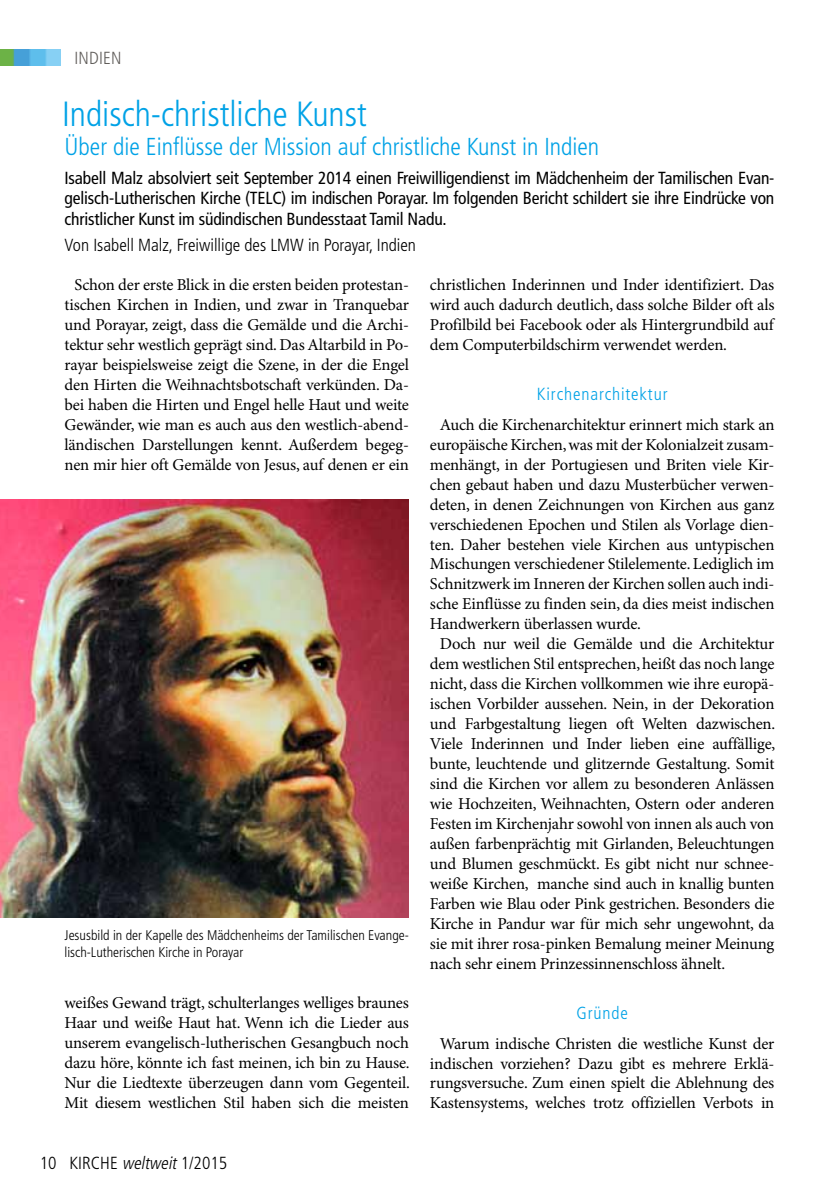
<style>
.page{position:relative;width:834px;height:1191px;background:#fff}
.page>*{position:absolute;margin:0;border:0;box-sizing:border-box;transform-origin:0 0}
.t1{font:300 condensed 35px "Frutiger";color:#00a2e6}
.t2{font:300 condensed 24.5px "Frutiger";color:#00a2e6}
.t3{font:condensed 17.5px/20.1px "Frutiger";letter-spacing:-.01em;color:#000;text-align:justify}
.t4{font:300 condensed 17.5px "Frutiger";color:#000}
.t5{font:300 condensed 17.5px "Frutiger";color:#00a2e6}
.t6{font:italic 300 condensed 17.5px "Frutiger";color:#000}
.t7{font:300 condensed 17.5px "Frutiger";letter-spacing:.01em;color:#605d5a}
.t8{font:16.62px/19.9px "Minion Pro";letter-spacing:-.01em;color:#000;text-align:center}
.t9{font:300 condensed 14px/16.8px "Frutiger";color:#000}
.s1{font-style:normal}
</style>
<div class="page">
<img style="left:0;top:50px;width:61px;height:15px">
<img style="left:0;top:499px;width:408px;height:418px">
<p class="t7" style="left:74px;top:48px;width:48px">Indien</p>
<h1 class="t1" style="left:62px;top:94px;width:306px">I ndisch-christliche Kunst</h1>
<h2 class="t2" style="left:64px;top:132px;width:536px">Ü ber die Einflüsse der Mission auf christliche Kunst in I ndien</h2>
<p class="t3" style="left:64px;top:168px;width:711px">Isabell Malz absolviert seit September 2014 einen Freiwilligendienst im Mädchenheim der Tamilischen Evan&shy;gelisch-Lutherischen Kirche (TELC) im indischen Porayar. Im folgenden Bericht schildert sie ihre Eindrücke von christlicher Kunst im südindischen Bundesstaat Tamil Nadu.</p>
<p class="t4" style="left:64px;top:235px;width:353px">Von Isabell Malz, Freiwillige des LMW in Porayar, I ndien</p>
<p class="t8" style="left:64px;top:275px;width:346px">Schon der erste Blick in die ersten beiden protestan&shy;tischen Kirchen in Indien, und zwar in Tranquebar und Porayar, zeigt, dass die Gemälde und die Archi&shy;tektur sehr westlich geprägt sind. Das Altarbild in Po&shy;rayar beispielsweise zeigt die Szene, in der die Engel den Hirten die Weihnachtsbotschaft verkünden. Da&shy;bei haben die Hirten und Engel helle Haut und weite Gewänder, wie man es auch aus den westlich-abend&shy;ländischen Darstellungen kennt. Außerdem begeg&shy;nen mir hier oft Gemälde von Jesus, auf denen er ein</p>
<p class="t9" style="left:64px;top:926px;width:346px">Jesusbild in der Kapelle des Mädchenheims der Tamilischen Evange&shy;lisch-Lutherischen Kirche in Porayar</p>
<p class="t8" style="left:64px;top:993px;width:347px;text-align:justify">weißes Gewand trägt, schulterlanges welliges braunes Haar und weiße Haut hat. Wenn ich die Lieder aus unserem evangelisch-lutherischen Gesangbuch noch dazu höre, könnte ich fast meinen, ich bin zu Hause.<br>Nur die Liedtexte überzeugen dann vom Gegenteil.<br>Mit diesem westlichen Stil haben sich die meisten</p>
<p class="t4" style="left:40px;top:1153px;width:39px">10 KIRCHE</p>
<p class="t6" style="left:122px;top:1153px;width:107px">weltweit<span class="s1">1 / 2 0 1 5</span></p>
<p class="t8" style="left:430px;top:275px;width:346px;text-align:justify">christlichen Inderinnen und Inder identifiziert. Das wird auch dadurch deutlich, dass solche Bilder oft als Profilbild bei Facebook oder als Hintergrundbild auf dem Computerbildschirm verwendet werden.</p>
<p class="t5" style="left:536px;top:384px;width:132px">Kirchenarchitektur</p>
<p class="t8" style="left:440px;top:415px;width:336px">Auch die Kirchenarchitektur erinnert mich stark an</p>
<p class="t8" style="left:430px;top:435px;width:346px">europäische Kirchen, was mit der Kolonialzeit zusam-</p>
<p class="t8" style="left:430px;top:455px;width:346px">menhängt, in der Portugiesen und Briten viele Kir-</p>
<p class="t8" style="left:430px;top:475px;width:346px">chen gebaut haben und dazu Musterbücher verwen-</p>
<p class="t8" style="left:430px;top:495px;width:346px">deten, in denen Zeichnungen von Kirchen aus ganz</p>
<p class="t8" style="left:430px;top:515px;width:346px">verschiedenen Epochen und Stilen als Vorlage dien-</p>
<p class="t8" style="left:430px;top:535px;width:346px">ten. Daher bestehen viele Kirchen aus untypischen</p>
<p class="t8" style="left:430px;top:555px;width:346px">Mischungen verschiedener Stilelemente. Lediglich im</p>
<p class="t8" style="left:430px;top:575px;width:346px">Schnitzwerk im Inneren der Kirchen sollen auch indi-</p>
<p class="t8" style="left:430px;top:595px;width:346px">sche Einflüsse zu finden sein, da dies meist indischen</p>
<p class="t8" style="left:430px;top:615px;width:212px">Handwerkern überlassen wurde.</p>
<p class="t8" style="left:440px;top:634px;width:336px">Doch nur weil die Gemälde und die Architektur</p>
<p class="t8" style="left:430px;top:654px;width:346px">dem westlichen Stil entsprechen, heißt das noch lange</p>
<p class="t8" style="left:430px;top:674px;width:346px">nicht, dass die Kirchen vollkommen wie ihre europä-</p>
<p class="t8" style="left:430px;top:694px;width:346px">ischen Vorbilder aussehen. Nein, in der Dekoration</p>
<p class="t8" style="left:430px;top:714px;width:347px">und Farbgestaltung liegen oft Welten dazwischen.</p>
<p class="t8" style="left:430px;top:734px;width:347px">Viele Inderinnen und Inder lieben eine auffällige,</p>
<p class="t8" style="left:430px;top:754px;width:346px">bunte, leuchtende und glitzernde Gestaltung. Somit</p>
<p class="t8" style="left:430px;top:774px;width:346px">sind die Kirchen vor allem zu besonderen Anlässen</p>
<p class="t8" style="left:430px;top:794px;width:346px">wie Hochzeiten, Weihnachten, Ostern oder anderen</p>
<p class="t8" style="left:430px;top:814px;width:346px">Festen im Kirchenjahr sowohl von innen als auch von</p>
<p class="t8" style="left:430px;top:834px;width:346px">außen farbenprächtig mit Girlanden, Beleuchtungen</p>
<p class="t8" style="left:430px;top:854px;width:346px">und Blumen geschmückt. Es gibt nicht nur schnee-</p>
<p class="t8" style="left:430px;top:874px;width:346px">weiße Kirchen, manche sind auch in knallig bunten</p>
<p class="t8" style="left:430px;top:894px;width:346px">Farben wie Blau oder Pink gestrichen. Besonders die</p>
<p class="t8" style="left:430px;top:914px;width:346px">Kirche in Pandur war für mich sehr ungewohnt, da</p>
<p class="t8" style="left:430px;top:934px;width:346px">sie mit ihrer rosa-pinken Bemalung meiner Meinung</p>
<p class="t8" style="left:430px;top:954px;width:297px">nach sehr einem Prinzessinnenschloss ähnelt.</p>
<p class="t5" style="left:576px;top:1002px;width:53px">Gründe</p>
<p class="t8" style="left:430px;top:1034px;width:346px">Warum indische Christen die westliche Kunst der indischen vorziehen? Dazu gibt es mehrere Erklä&shy;rungsversuche. Zum einen spielt die Ablehnung des Kastensystems, welches trotz offiziellen Verbots in</p>
</div>
